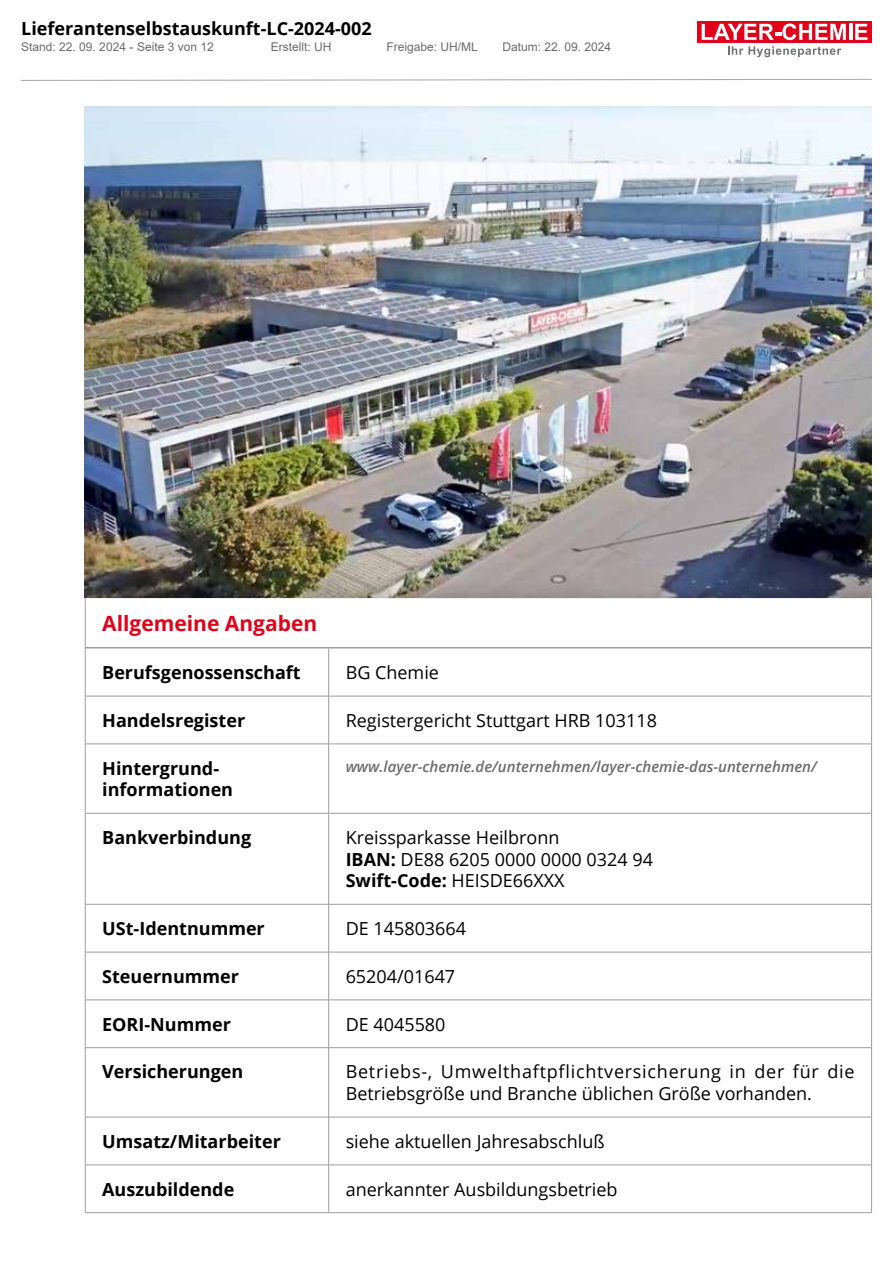
<style>
.page{position:relative;width:893px;height:1263px;background:#fff}
.page>*{position:absolute;margin:0;border:0;box-sizing:border-box;transform-origin:0 0}
.t1{font:700 21px "Open Sans";color:#e2001a}
.t2{font:18px/21.6px "Open Sans";color:#000}
.t3{font:700 18px/21.6px "Open Sans";color:#000}
.t4{font:18px/21.6px "Open Sans";letter-spacing:.04em;color:#000}
.t5{font:italic 600 15px "Open Sans";color:#6b6c6e}
.t6{font:12px "Arial";color:#6b6c6e}
.s1{font-weight:700}
</style>
<div class="page">
<svg style="left:20px;top:79px;width:852px;height:2px"></svg>
<div style="left:697px;top:21px;width:175px;height:22px;background:#e2001a"></div>
<svg style="left:702px;top:24px;width:144px;height:16px"></svg>
<hr style="left:849px;top:24px;width:3px;height:16px;background:#fff">
<svg style="left:855px;top:24px;width:12px;height:16px"></svg>
<svg style="left:728px;top:46px;width:113px;height:11px"></svg>
<hr style="left:871px;top:598px;width:1px;height:50px;background:#9c9e9f">
<hr style="left:328px;top:648px;width:1px;height:48px;background:#9c9e9f">
<hr style="left:871px;top:648px;width:1px;height:48px;background:#9c9e9f">
<hr style="left:328px;top:696px;width:1px;height:48px;background:#9c9e9f">
<hr style="left:871px;top:696px;width:1px;height:48px;background:#9c9e9f">
<hr style="left:328px;top:744px;width:1px;height:69px;background:#9c9e9f">
<hr style="left:871px;top:744px;width:1px;height:69px;background:#9c9e9f">
<hr style="left:328px;top:813px;width:1px;height:91px;background:#9c9e9f">
<hr style="left:871px;top:813px;width:1px;height:91px;background:#9c9e9f">
<hr style="left:328px;top:904px;width:1px;height:48px;background:#9c9e9f">
<hr style="left:871px;top:904px;width:1px;height:48px;background:#9c9e9f">
<hr style="left:328px;top:952px;width:1px;height:48px;background:#9c9e9f">
<hr style="left:871px;top:952px;width:1px;height:48px;background:#9c9e9f">
<hr style="left:328px;top:1000px;width:1px;height:47px;background:#9c9e9f">
<hr style="left:871px;top:1000px;width:1px;height:47px;background:#9c9e9f">
<hr style="left:328px;top:1048px;width:1px;height:69px;background:#9c9e9f">
<hr style="left:871px;top:1048px;width:1px;height:69px;background:#9c9e9f">
<hr style="left:328px;top:1117px;width:1px;height:48px;background:#9c9e9f">
<hr style="left:871px;top:1117px;width:1px;height:48px;background:#9c9e9f">
<hr style="left:328px;top:1165px;width:1px;height:47px;background:#9c9e9f">
<hr style="left:871px;top:1165px;width:1px;height:47px;background:#9c9e9f">
<hr style="left:85px;top:597px;width:244px;height:1px;background:#9c9e9f">
<hr style="left:85px;top:598px;width:1px;height:50px;background:#9c9e9f">
<hr style="left:329px;top:597px;width:543px;height:1px;background:#9c9e9f">
<hr style="left:85px;top:648px;width:1px;height:48px;background:#9c9e9f">
<hr style="left:85px;top:696px;width:244px;height:1px;background:#9c9e9f">
<hr style="left:85px;top:696px;width:1px;height:48px;background:#9c9e9f">
<hr style="left:329px;top:696px;width:543px;height:1px;background:#9c9e9f">
<hr style="left:85px;top:744px;width:244px;height:1px;background:#9c9e9f">
<hr style="left:85px;top:744px;width:1px;height:69px;background:#9c9e9f">
<hr style="left:329px;top:744px;width:543px;height:1px;background:#9c9e9f">
<hr style="left:85px;top:813px;width:244px;height:1px;background:#9c9e9f">
<hr style="left:85px;top:813px;width:1px;height:91px;background:#9c9e9f">
<hr style="left:329px;top:813px;width:543px;height:1px;background:#9c9e9f">
<hr style="left:85px;top:904px;width:244px;height:1px;background:#9c9e9f">
<hr style="left:85px;top:904px;width:1px;height:48px;background:#9c9e9f">
<hr style="left:329px;top:904px;width:543px;height:1px;background:#9c9e9f">
<hr style="left:85px;top:952px;width:244px;height:1px;background:#9c9e9f">
<hr style="left:85px;top:952px;width:1px;height:48px;background:#9c9e9f">
<hr style="left:329px;top:952px;width:543px;height:1px;background:#9c9e9f">
<hr style="left:85px;top:1000px;width:244px;height:1px;background:#9c9e9f">
<hr style="left:85px;top:1000px;width:1px;height:47px;background:#9c9e9f">
<hr style="left:329px;top:1000px;width:543px;height:1px;background:#9c9e9f">
<hr style="left:85px;top:1047px;width:244px;height:1px;background:#9c9e9f">
<hr style="left:85px;top:1048px;width:1px;height:69px;background:#9c9e9f">
<hr style="left:329px;top:1047px;width:543px;height:1px;background:#9c9e9f">
<hr style="left:85px;top:1117px;width:244px;height:1px;background:#9c9e9f">
<hr style="left:85px;top:1117px;width:1px;height:48px;background:#9c9e9f">
<hr style="left:329px;top:1117px;width:543px;height:1px;background:#9c9e9f">
<hr style="left:85px;top:1164px;width:244px;height:1px;background:#9c9e9f">
<hr style="left:85px;top:1165px;width:1px;height:47px;background:#9c9e9f">
<hr style="left:329px;top:1164px;width:543px;height:1px;background:#9c9e9f">
<hr style="left:85px;top:1212px;width:244px;height:1px;background:#9c9e9f">
<hr style="left:329px;top:1212px;width:543px;height:1px;background:#9c9e9f">
<hr style="left:85px;top:647px;width:244px;height:1px;background:#9c9e9f">
<hr style="left:329px;top:647px;width:542px;height:1px;background:#9c9e9f">
<img style="left:85px;top:106px;width:787px;height:491px">
<p class="t3" style="left:21px;top:17px;width:352px">Lieferantenselbstauskunft-LC-2024-002</p>
<p class="t6" style="left:21px;top:39px;width:194px">Stand: 22. 09. 2024 - Seite 3 von 12</p>
<p class="t6" style="left:271px;top:39px;width:62px">Erstellt: UH</p>
<p class="t6" style="left:387px;top:39px;width:93px">Freigabe: UH/ML</p>
<p class="t6" style="left:502px;top:39px;width:110px">Datum: 22. 09. 2024</p>
<p class="t1" style="left:102px;top:608px;width:217px">Allgemeine Angaben</p>
<p class="t3" style="left:102px;top:661px;width:200px">Berufsgenossenschaft</p>
<p class="t2" style="left:346px;top:661px;width:95px">BG Chemie</p>
<p class="t3" style="left:102px;top:709px;width:144px">Handelsregister</p>
<p class="t2" style="left:346px;top:709px;width:313px">Registergericht Stuttgart HRB 103118</p>
<p class="t3" style="left:102px;top:757px;width:132px">Hintergrund&shy;informationen</p>
<p class="t5" style="left:346px;top:757px;width:473px">www.layer-chemie.de/unternehmen/layer-chemie-das-unternehmen/</p>
<p class="t3" style="left:102px;top:826px;width:150px">Bankverbindung</p>
<p class="t2" style="left:346px;top:826px;width:309px">Kreissparkasse Heilbronn<br><span class="s1">IBAN:</span> DE88 6205 0000 0000 0324 94<br><span class="s1">Swift-Code:</span> HEISDE66XXX</p>
<p class="t3" style="left:102px;top:917px;width:164px">USt-Identnummer</p>
<p class="t2" style="left:346px;top:917px;width:122px">DE 145803664</p>
<p class="t3" style="left:102px;top:965px;width:138px">Steuernummer</p>
<p class="t2" style="left:346px;top:965px;width:111px">65204/01647</p>
<p class="t3" style="left:102px;top:1013px;width:130px">EORI-Nummer</p>
<p class="t2" style="left:346px;top:1013px;width:101px">DE 4045580</p>
<p class="t3" style="left:102px;top:1061px;width:143px">Versicherungen</p>
<p class="t4" style="left:346px;top:1061px;width:510px">Betriebs-, Umwelthaftpflichtversicherung in der für die<br>Betriebsgröße und Branche üblichen Größe vorhanden.</p>
<p class="t3" style="left:102px;top:1130px;width:180px">Umsatz/Mitarbeiter</p>
<p class="t2" style="left:346px;top:1130px;width:260px">siehe aktuellen Jahresabschluß</p>
<p class="t3" style="left:102px;top:1178px;width:134px">Auszubildende</p>
<p class="t2" style="left:346px;top:1178px;width:273px">anerkannter Ausbildungsbetrieb</p>
</div>
